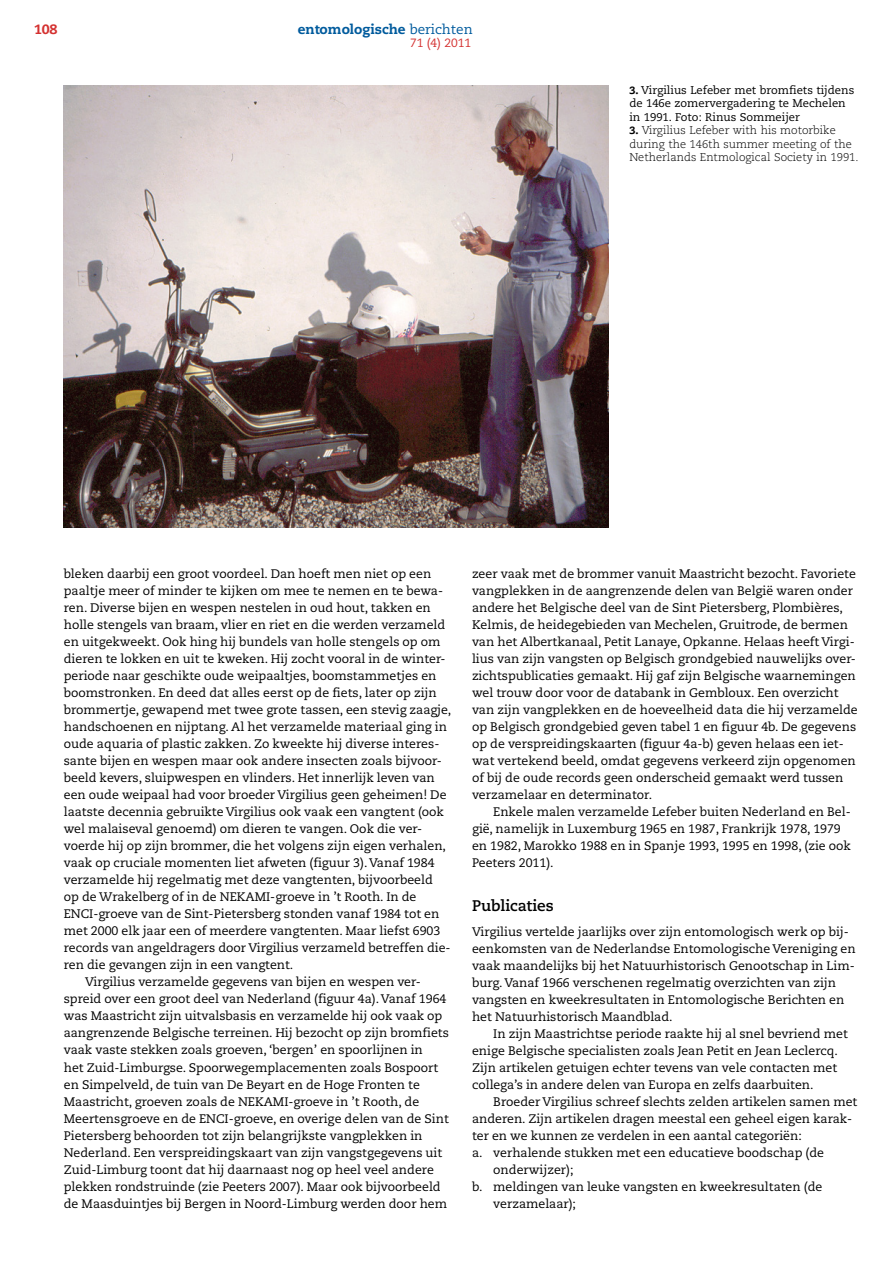
<style>
.page{position:relative;width:893px;height:1263px;background:#fff}
.page>*{position:absolute;margin:0;border:0;box-sizing:border-box;transform-origin:0 0}
.t1{font:700 15.3px "Caecilia LT Std";letter-spacing:-.005em;color:#000}
.t2{font:800 13.5px "Caecilia LT Std";color:#005b9d}
.t3{font:800 13.5px "Caecilia LT Std";color:#d43130}
.t4{font:12.3px/17px "Caecilia LT Std";color:#000}
.t5{font:12px "Caecilia LT Std";color:#d43130}
.t6{font:300 11.25px/13.5px "Caecilia LT Std";color:#000}
.t7{font:11.25px/13.5px "Caecilia LT Std";color:#000}
.s1{font-weight:400}
.s2{font-weight:800;font-size:10.5px}
</style>
<div class="page">
<img style="left:64px;top:85px;width:544px;height:442px">
<p class="t3" style="left:34px;top:21px;width:25px">108</p>
<p class="t2" style="left:298px;top:21px;width:177px">entomologische <span class="s1">berichten</span></p>
<p class="t5" style="left:410px;top:36px;width:62px">71 (4) 2011</p>
<p class="t7" style="left:629px;top:83px;width:226px"><span class="s2">3.</span> Virgilius Lefeber met bromfiets tijdens de 146e zomervergadering te Mechelen in 1991. Foto: Rinus Sommeijer</p>
<p class="t6" style="left:629px;top:124px;width:231px"><span class="s2">3.</span> Virgilius Lefeber with his motorbike during the 146th summer meeting of the<br>Netherlands Entmological Society in 1991.</p>
<p class="t4" style="left:64px;top:566px;width:369px">bleken daarbij een groot voordeel. Dan hoeft men niet op een</p>
<p class="t4" style="left:64px;top:583px;width:381px">paaltje meer of minder te kijken om mee te nemen en te bewa-</p>
<p class="t4" style="left:64px;top:600px;width:369px">ren. Diverse bijen en wespen nestelen in oud hout, takken en</p>
<p class="t4" style="left:64px;top:617px;width:383px">holle stengels van braam, vlier en riet en die werden verzameld</p>
<p class="t4" style="left:64px;top:634px;width:378px">en uitgekweekt. Ook hing hij bundels van holle stengels op om</p>
<p class="t4" style="left:64px;top:651px;width:383px">dieren te lokken en uit te kweken. Hij zocht vooral in de winter-</p>
<p class="t4" style="left:64px;top:668px;width:374px">periode naar geschikte oude weipaaltjes, boomstammetjes en</p>
<p class="t4" style="left:64px;top:685px;width:374px">boomstronken. En deed dat alles eerst op de fiets, later op zijn</p>
<p class="t4" style="left:64px;top:702px;width:389px">brommertje, gewapend met twee grote tassen, een stevig zaagje,</p>
<p class="t4" style="left:64px;top:719px;width:385px">handschoenen en nijptang. Al het verzamelde materiaal ging in</p>
<p class="t4" style="left:64px;top:736px;width:377px">oude aquaria of plastic zakken. Zo kweekte hij diverse interes-</p>
<p class="t4" style="left:64px;top:753px;width:380px">sante bijen en wespen maar ook andere insecten zoals bijvoor-</p>
<p class="t4" style="left:64px;top:770px;width:373px">beeld kevers, sluipwespen en vlinders. Het innerlijk leven van</p>
<p class="t4" style="left:64px;top:787px;width:384px">een oude weipaal had voor broeder Virgilius geen geheimen! De</p>
<p class="t4" style="left:64px;top:804px;width:382px">laatste decennia gebruikte Virgilius ook vaak een vangtent (ook</p>
<p class="t4" style="left:64px;top:821px;width:360px">wel malaiseval genoemd) om dieren te vangen. Ook die ver-</p>
<p class="t4" style="left:64px;top:838px;width:384px">voerde hij op zijn brommer, die het volgens zijn eigen verhalen,</p>
<p class="t4" style="left:64px;top:855px;width:372px">vaak op cruciale momenten liet afweten (figuur 3). Vanaf 1984</p>
<p class="t4" style="left:64px;top:872px;width:371px">verzamelde hij regelmatig met deze vangtenten, bijvoorbeeld</p>
<p class="t4" style="left:64px;top:889px;width:354px">op de Wrakelberg of in de NEKAMI-groeve in ’t Rooth. In de</p>
<p class="t4" style="left:64px;top:906px;width:377px">ENCI-groeve van de Sint-Pietersberg stonden vanaf 1984 tot en</p>
<p class="t4" style="left:64px;top:923px;width:378px">met 2000 elk jaar een of meerdere vangtenten. Maar liefst 6903</p>
<p class="t4" style="left:64px;top:940px;width:388px">records van angeldragers door Virgilius verzameld betreffen die-</p>
<p class="t4" style="left:64px;top:957px;width:231px">ren die gevangen zijn in een vangtent.</p>
<p class="t4" style="left:85px;top:974px;width:337px">Virgilius verzamelde gegevens van bijen en wespen ver-</p>
<p class="t4" style="left:64px;top:991px;width:384px">spreid over een groot deel van Nederland (figuur 4a). Vanaf 1964</p>
<p class="t4" style="left:64px;top:1008px;width:380px">was Maastricht zijn uitvalsbasis en verzamelde hij ook vaak op</p>
<p class="t4" style="left:64px;top:1025px;width:387px">aangrenzende Belgische terreinen. Hij bezocht op zijn bromfiets</p>
<p class="t4" style="left:64px;top:1042px;width:361px">vaak vaste stekken zoals groeven, ‘bergen’ en spoorlijnen in</p>
<p class="t4" style="left:64px;top:1059px;width:376px">het Zuid-Limburgse. Spoorwegemplacementen zoals Bospoort</p>
<p class="t4" style="left:64px;top:1076px;width:358px">en Simpelveld, de tuin van De Beyart en de Hoge Fronten te</p>
<p class="t4" style="left:64px;top:1093px;width:357px">Maastricht, groeven zoals de NEKAMI-groeve in ’t Rooth, de</p>
<p class="t4" style="left:64px;top:1110px;width:387px">Meertensgroeve en de ENCI-groeve, en overige delen van de Sint</p>
<p class="t4" style="left:64px;top:1127px;width:360px">Pietersberg behoorden tot zijn belangrijkste vangplekken in</p>
<p class="t4" style="left:64px;top:1144px;width:380px">Nederland. Een verspreidingskaart van zijn vangstgegevens uit</p>
<p class="t4" style="left:64px;top:1161px;width:372px">Zuid-Limburg toont dat hij daarnaast nog op heel veel andere</p>
<p class="t4" style="left:64px;top:1178px;width:378px">plekken rondstruinde (zie Peeters 2007). Maar ook bijvoorbeeld</p>
<p class="t4" style="left:64px;top:1195px;width:385px">de Maasduintjes bij Bergen in Noord-Limburg werden door hem</p>
<p class="t4" style="left:472px;top:566px;width:387px">zeer vaak met de brommer vanuit Maastricht bezocht. Favoriete vangplekken in de aangrenzende delen van België waren onder andere het Belgische deel van de Sint Pietersberg, Plombières, Kelmis, de heidegebieden van Mechelen, Gruitrode, de bermen van het Albertkanaal, Petit Lanaye, Opkanne. Helaas heeft Virgi&shy;lius van zijn vangsten op Belgisch grondgebied nauwelijks over&shy;zichtspublicaties gemaakt. Hij gaf zijn Belgische waarnemingen wel trouw door voor de databank in Gembloux. Een overzicht van zijn vangplekken en de hoeveelheid data die hij verzamelde op Belgisch grondgebied geven tabel 1 en figuur 4b. De gegevens op de verspreidingskaarten (figuur 4a-b) geven helaas een iet&shy;wat vertekend beeld, omdat gegevens verkeerd zijn opgenomen of bij de oude records geen onderscheid gemaakt werd tussen verzamelaar en determinator.</p>
<p class="t4" style="left:472px;top:804px;width:380px;text-indent:21px">Enkele malen verzamelde Lefeber buiten Nederland en Bel&shy;gië, namelijk in Luxemburg 1965 en 1987, Frankrijk 1978, 1979 en 1982, Marokko 1988 en in Spanje 1993, 1995 en 1998, (zie ook Peeters 2011).</p>
<p class="t1" style="left:472px;top:897px;width:83px">Publicaties</p>
<p class="t4" style="left:472px;top:923px;width:385px">Virgilius vertelde jaarlijks over zijn entomologisch werk op bij&shy;eenkomsten van de Nederlandse Entomologische Vereniging en vaak maandelijks bij het Natuurhistorisch Genootschap in Lim&shy;burg. Vanaf 1966 verschenen regelmatig overzichten van zijn vangsten en kweekresultaten in Entomologische Berichten en het Natuurhistorisch Maandblad.</p>
<p class="t4" style="left:472px;top:1025px;width:377px;text-indent:21px">In zijn Maastrichtse periode raakte hij al snel bevriend met enige Belgische specialisten zoals Jean Petit en Jean Leclercq.<br>Zijn artikelen getuigen echter tevens van vele contacten met collega’s in andere delen van Europa en zelfs daarbuiten.</p>
<p class="t4" style="left:493px;top:1093px;width:366px">Broeder Virgilius schreef slechts zelden artikelen samen met</p>
<p class="t4" style="left:472px;top:1110px;width:382px">anderen. Zijn artikelen dragen meestal een geheel eigen karak-</p>
<p class="t4" style="left:472px;top:1127px;width:331px">ter en we kunnen ze verdelen in een aantal categoriën:</p>
<p class="t4" style="left:472px;top:1144px;width:354px">a. verhalende stukken met een educatieve boodschap (de</p>
<p class="t4" style="left:493px;top:1161px;width:82px">onderwijzer);</p>
<p class="t4" style="left:472px;top:1178px;width:352px">b. meldingen van leuke vangsten en kweekresultaten (de</p>
<p class="t4" style="left:493px;top:1195px;width:84px">verzamelaar);</p>
</div>
